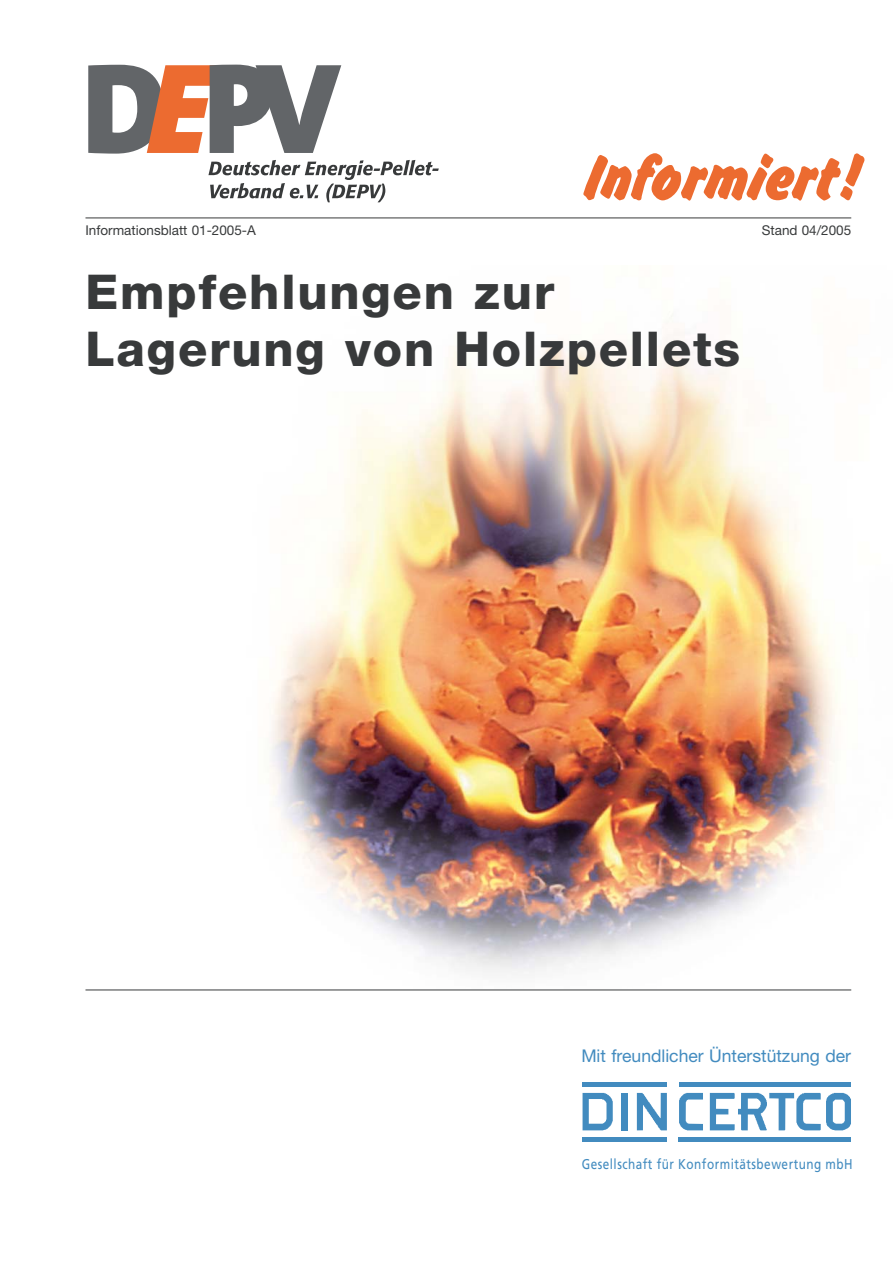
<style>
.page{position:relative;width:893px;height:1262px;background:#fff}
.page>*{position:absolute;margin:0;border:0;box-sizing:border-box;transform-origin:0 0}
.t1{font:700 67.95px "Flash P";letter-spacing:.025em;color:#ec6b30}
.t2{font:800 48px/57px "Helvetica Neue";letter-spacing:.04em;color:#383a3b}
.t3{font:17.55px "Helvetica Neue";color:#428bbf}
.t4{font:14.25px "Frutiger";letter-spacing:.04em;color:#428bbf;scale:.83 1}
.t5{font:13.5px "Helvetica Neue";color:#383a3b}
</style>
<div class="page">
<img style="left:269px;top:314px;width:569px;height:661px">
<svg style="left:88px;top:65px;width:253px;height:89px"></svg>
<svg style="left:208px;top:160px;width:231px;height:42px"></svg>
<hr style="left:85px;top:989px;width:766px;height:1px;background:#383a3b">
<hr style="left:85px;top:217px;width:766px;height:1px;background:#383a3b">
<hr style="left:582px;top:1082px;width:85px;height:4px;background:#428bbf">
<hr style="left:679px;top:1082px;width:172px;height:4px;background:#428bbf">
<div style="left:621px;top:1092px;width:6px;height:38px;background:#428bbf"></div>
<svg style="left:637px;top:1092px;width:30px;height:38px"></svg>
<svg style="left:679px;top:1092px;width:24px;height:38px"></svg>
<svg style="left:709px;top:1092px;width:111px;height:38px"></svg>
<svg style="left:582px;top:1092px;width:30px;height:38px"></svg>
<svg style="left:826px;top:1092px;width:25px;height:38px"></svg>
<div style="left:582px;top:1136px;width:85px;height:5px;background:#428bbf"></div>
<div style="left:678px;top:1136px;width:172px;height:5px;background:#428bbf"></div>
<h1 class="t1" style="left:579px;top:151px;width:273px">Informiert!</h1>
<p class="t5" style="left:85px;top:226px;width:172px">Informationsblatt 01-2005-A</p>
<p class="t5" style="left:761px;top:226px;width:91px">Stand 04/2005</p>
<h2 class="t2" style="left:85px;top:268px;width:656px">Empfehlungen zur<br>Lagerung von Holzpellets</h2>
<p class="t3" style="left:581px;top:1049px;width:271px">Mit freundlicher Ünterstützung der</p>
<p class="t4" style="left:581px;top:1158px;width:328px">Gesellschaft für Konformitätsbewertung mbH</p>
</div>
